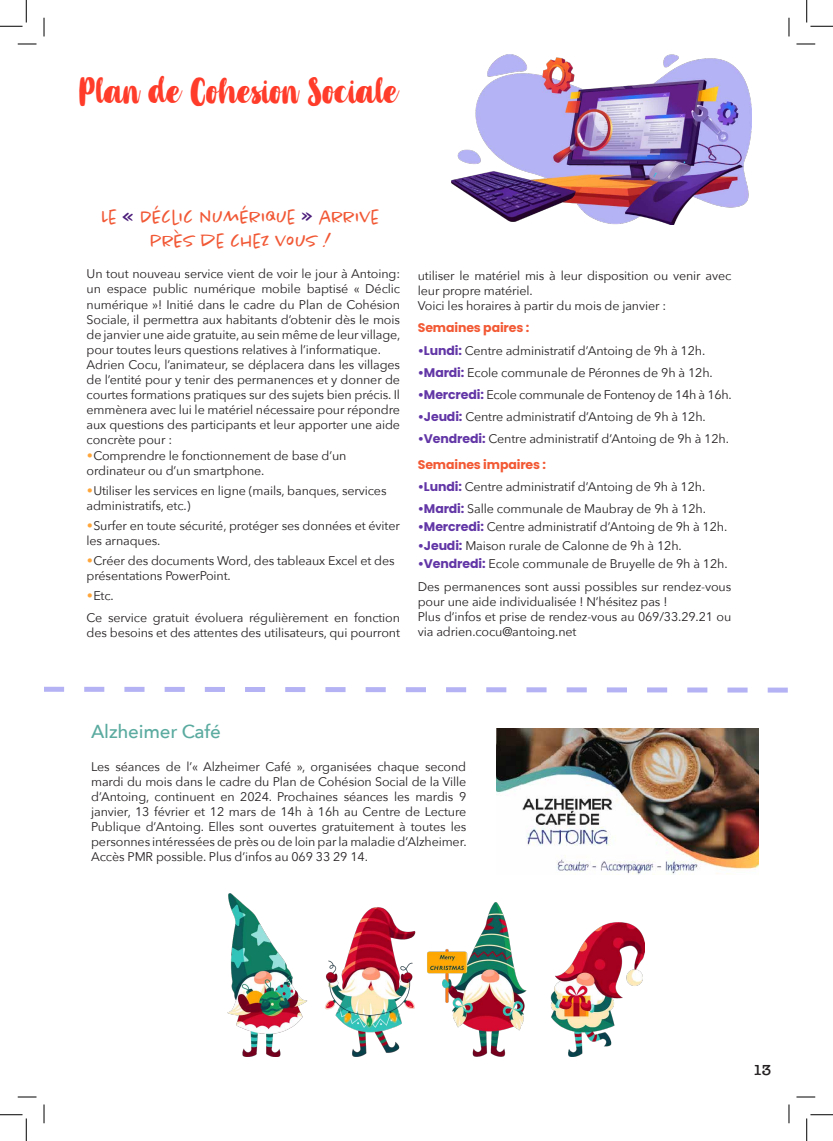
<style>
.page{position:relative;width:833px;height:1141px;background:#fff}
.page>*{position:absolute;margin:0;border:0;box-sizing:border-box;transform-origin:0 0}
.t1{font:31.25px "Mahoni Free Personal Use";color:#ff3c29}
.t2{font:300 20px/24px "Chantal";letter-spacing:-.01em;color:#f15835;text-align:center}
.t3{font:500 18.75px "Avenir Next";letter-spacing:-.01em;color:#5baba0}
.t4{font:600 15px "American Typewriter";color:#231f20}
.t5{font:12.5px/15px "Avenir Next";letter-spacing:-.01em;color:#231f20}
.t6{font:700 12.5px "Poppins";letter-spacing:-.01em;color:#f25934}
.s1{color:#4b1c7a}
.s2{font-family:"Poppins";font-weight:700;font-size:13.75px;color:#ffa63b}
.s3{font-family:"Poppins";font-weight:700;color:#6236a6}
</style>
<div class="page">
<img style="left:496px;top:728px;width:261px;height:146px">
<img style="left:451px;top:55px;width:300px;height:170px">
<svg style="left:44px;top:686px;width:744px;height:7px"></svg>
<img style="left:227px;top:893px;width:417px;height:163px">
<svg style="left:18px;top:43px;width:18px;height:1px"></svg>
<svg style="left:796px;top:43px;width:18px;height:1px"></svg>
<svg style="left:43px;top:18px;width:1px;height:18px"></svg>
<svg style="left:43px;top:1104px;width:1px;height:19px"></svg>
<svg style="left:789px;top:18px;width:1px;height:18px"></svg>
<svg style="left:789px;top:1104px;width:1px;height:19px"></svg>
<svg style="left:18px;top:44px;width:18px;height:1px"></svg>
<svg style="left:796px;top:44px;width:18px;height:1px"></svg>
<svg style="left:18px;top:1096px;width:18px;height:1px"></svg>
<svg style="left:796px;top:1096px;width:18px;height:1px"></svg>
<svg style="left:44px;top:18px;width:1px;height:18px"></svg>
<svg style="left:44px;top:1104px;width:1px;height:19px"></svg>
<svg style="left:788px;top:18px;width:1px;height:18px"></svg>
<svg style="left:788px;top:1104px;width:1px;height:19px"></svg>
<svg style="left:0;top:0;width:27px;height:27px"></svg>
<svg style="left:0;top:1114px;width:27px;height:26px"></svg>
<svg style="left:806px;top:0;width:26px;height:27px"></svg>
<svg style="left:806px;top:1114px;width:26px;height:26px"></svg>
<p class="t1" style="left:79px;top:76px;width:320px">Plan de Cohesion Sociale</p>
<p class="t2" style="left:101px;top:205px;width:279px">Le <span class="s1">«</span> Déclic numérique <span class="s1">»</span> arrive près de chez vous !</p>
<p class="t5" style="left:86px;top:266px;width:315px;text-align:justify">Un tout nouveau service vient de voir le jour à Antoing: un espace public numérique mobile baptisé « Déclic numérique »! Initié dans le cadre du Plan de Cohésion Sociale, il permettra aux habitants d’obtenir dès le mois de janvier une aide gratuite, au sein même de leur village, pour toutes leurs questions relatives à l’informatique.</p>
<p class="t5" style="left:86px;top:356px;width:315px;text-align:justify">Adrien Cocu, l’animateur, se déplacera dans les villages de l’entité pour y tenir des permanences et y donner de courtes formations pratiques sur des sujets bien précis. Il emmènera avec lui le matériel nécessaire pour répondre aux questions des participants et leur apporter une aide concrète pour :</p>
<p class="t5" style="left:86px;top:447px;width:261px"><span class="s2">•</span>Comprendre le fonctionnement de base d’un ordinateur ou d’un smartphone.</p>
<p class="t5" style="left:86px;top:482px;width:301px"><span class="s2">•</span>Utiliser les services en ligne (mails, banques, services administratifs, etc.)</p>
<p class="t5" style="left:86px;top:518px;width:315px"><span class="s2">•</span>Surfer en toute sécurité, protéger ses données et éviter les arnaques.</p>
<p class="t5" style="left:86px;top:553px;width:309px"><span class="s2">•</span>Créer des documents Word, des tableaux Excel et des présentations PowerPoint.</p>
<p class="t5" style="left:86px;top:588px;width:29px"><span class="s2">•</span>Etc.</p>
<p class="t5" style="left:86px;top:610px;width:315px">Ce service gratuit évoluera régulièrement en fonction des besoins et des attentes des utilisateurs, qui pourront</p>
<p class="t5" style="left:417px;top:268px;width:315px">utiliser le matériel mis à leur disposition ou venir avec leur propre matériel.</p>
<p class="t5" style="left:417px;top:298px;width:250px">Voici les horaires à partir du mois de janvier :</p>
<p class="t6" style="left:417px;top:321px;width:113px">Semaines paires :</p>
<p class="t5" style="left:417px;top:342px;width:289px"><span class="s3">•Lundi:</span> Centre administratif d’Antoing de 9h à 12h.</p>
<p class="t5" style="left:417px;top:364px;width:296px"><span class="s3">•Mardi:</span> Ecole communale de Péronnes de 9h à 12h.</p>
<p class="t5" style="left:417px;top:386px;width:315px"><span class="s3">•Mercredi:</span> Ecole communale de Fontenoy de 14h à 16h.</p>
<p class="t5" style="left:417px;top:408px;width:289px"><span class="s3">•Jeudi:</span> Centre administratif d’Antoing de 9h à 12h.</p>
<p class="t5" style="left:417px;top:430px;width:312px"><span class="s3">•Vendredi:</span> Centre administratif d’Antoing de 9h à 12h.</p>
<p class="t6" style="left:417px;top:457px;width:130px">Semaines impaires :</p>
<p class="t5" style="left:417px;top:478px;width:289px"><span class="s3">•Lundi:</span> Centre administratif d’Antoing de 9h à 12h.</p>
<p class="t5" style="left:417px;top:500px;width:289px"><span class="s3">•Mardi:</span> Salle communale de Maubray de 9h à 12h.</p>
<p class="t5" style="left:417px;top:519px;width:311px"><span class="s3">•Mercredi:</span> Centre administratif d’Antoing de 9h à 12h.</p>
<p class="t5" style="left:417px;top:537px;width:265px"><span class="s3">•Jeudi:</span> Maison rurale de Calonne de 9h à 12h.</p>
<p class="t5" style="left:417px;top:556px;width:311px"><span class="s3">•Vendredi:</span> Ecole communale de Bruyelle de 9h à 12h.</p>
<p class="t5" style="left:417px;top:578px;width:315px">Des permanences sont aussi possibles sur rendez-vous pour une aide individualisée ! N’hésitez pas !</p>
<p class="t5" style="left:417px;top:608px;width:315px">Plus d’infos et prise de rendez-vous au 069/33.29.21 ou via adrien.cocu@antoing.net</p>
<p class="t3" style="left:91px;top:715px;width:131px">Alzheimer Café</p>
<p class="t5" style="left:91px;top:758px;width:377px;text-align:justify">Les séances de l’« Alzheimer Café », organisées chaque second mardi du mois dans le cadre du Plan de Cohésion Social de la Ville d’Antoing, continuent en 2024. Prochaines séances les mardis 9 janvier, 13 février et 12 mars de 14h à 16h au Centre de Lecture Publique d’Antoing. Elles sont ouvertes gratuitement à toutes les personnes intéressées de près ou de loin par la maladie d’Alzheimer.<br>Accès PMR possible. Plus d’infos au 069 33 29 14.</p>
<p class="t4" style="left:752px;top:1058px;width:20px">13</p>
</div>
